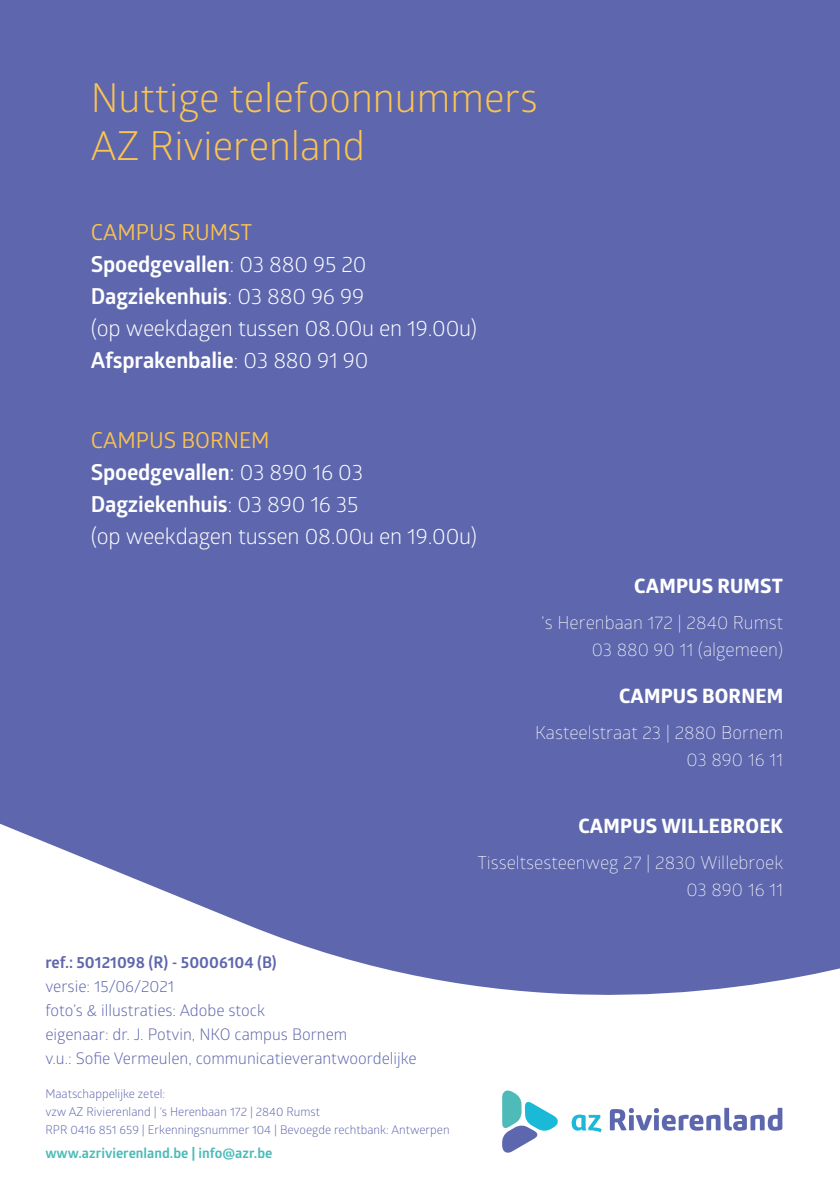
<style>
.page{position:relative;width:840px;height:1191px;background:#fff}
.page>*{position:absolute;margin:0;border:0;box-sizing:border-box;transform-origin:0 0}
.t1{font:40px/48px "Glober";color:#fcc44f}
.t2{font:22px/32px "Glober";letter-spacing:-.01em;color:#fff}
.t3{font:700 19.8px "Globerx";letter-spacing:.01em;color:#fff}
.t4{font:300 18px/27px "Glober";color:#fff;text-align:right}
.t5{font:16px/24px "Glober";color:#5e67ad}
.t6{font:700 16px "Glober";color:#5e67ad}
.t7{font:700 14px "Glober";color:#4cbbb8}
.t8{font:12px/18px "Glober";color:#5e67ad}
.s1{color:#fcc44f}
.s2{font-weight:700}
.s3{font-style:inherit}
</style>
<div class="page">
<div style="left:0;top:0;width:839px;height:1191px;background:#5e67ad"></div>
<svg style="left:0;top:823px;width:839px;height:368px;fill:#fff"></svg>
<svg style="left:502px;top:1090px;width:55px;height:62px"></svg>
<svg style="left:571px;top:1114px;width:30px;height:18px"></svg>
<svg style="left:609px;top:1107px;width:173px;height:23px"></svg>
<h1 class="t1" style="left:91px;top:72px;width:448px">Nuttige telefoonnummers<br>AZ Rivierenland</h1>
<p class="t2" style="left:91px;top:215px;width:387px"><span class="s1">CAMPUS RUMST<br></span><span class="s2">Spoedgevallen</span>: 03 880 95 20<br><span class="s2">Dagziekenhuis</span>: 03 880 96 99<br>(op weekdagen tussen 08.00u en 19.00u)<br><span class="s2">Afsprakenbalie</span>: 03 880 91 90</p>
<p class="t2" style="left:91px;top:423px;width:387px"><span class="s1">CAMPUS BORNEM<br></span><span class="s2">Spoedgevallen</span><span class="s3">:</span> 03 890 16 03<br><span class="s2">Dagziekenhuis</span>: 03 890 16 35<br>(op weekdagen tussen 08.00u en 19.00u)</p>
<p class="t3" style="left:634px;top:572px;width:150px">CAMPUS RUMST</p>
<p class="t4" style="left:541px;top:608px;width:243px">‘s Herenbaan 172 | 2840 Rumst<br>03 880 90 11 (algemeen)</p>
<p class="t3" style="left:618px;top:682px;width:165px">CAMPUS BORNEM</p>
<p class="t4" style="left:534px;top:718px;width:249px">Kasteelstraat 23 | 2880 Bornem<br>03 890 16 11</p>
<p class="t6" style="left:45px;top:951px;width:233px">ref.: 50121098 (R) - 50006104 (B)</p>
<p class="t5" style="left:45px;top:973px;width:372px">versie: 15/06/2021<br>foto’s &amp; illustraties: Adobe stock<br>eigenaar: dr. J. Potvin, NKO campus Bornem<br>v.u.: Sofie Vermeulen, communicatieverantwoordelijke</p>
<p class="t8" style="left:45px;top:1084px;width:405px">Maatschappelijke zetel:<br>vzw AZ Rivierenland | ‘s Herenbaan 172 | 2840 Rumst<br>RPR 0416 851 659 | Erkenningsnummer 104 | Bevoegde rechtbank: Antwerpen</p>
<p class="t7" style="left:45px;top:1143px;width:228px">www.azrivierenland.be | info@azr.be</p>
<p class="t3" style="left:578px;top:812px;width:206px">CAMPUS WILLEBROEK</p>
<p class="t4" style="left:477px;top:848px;width:307px">Tisseltsesteenweg 27 | 2830 Willebroek<br>03 890 16 11</p>
</div>
